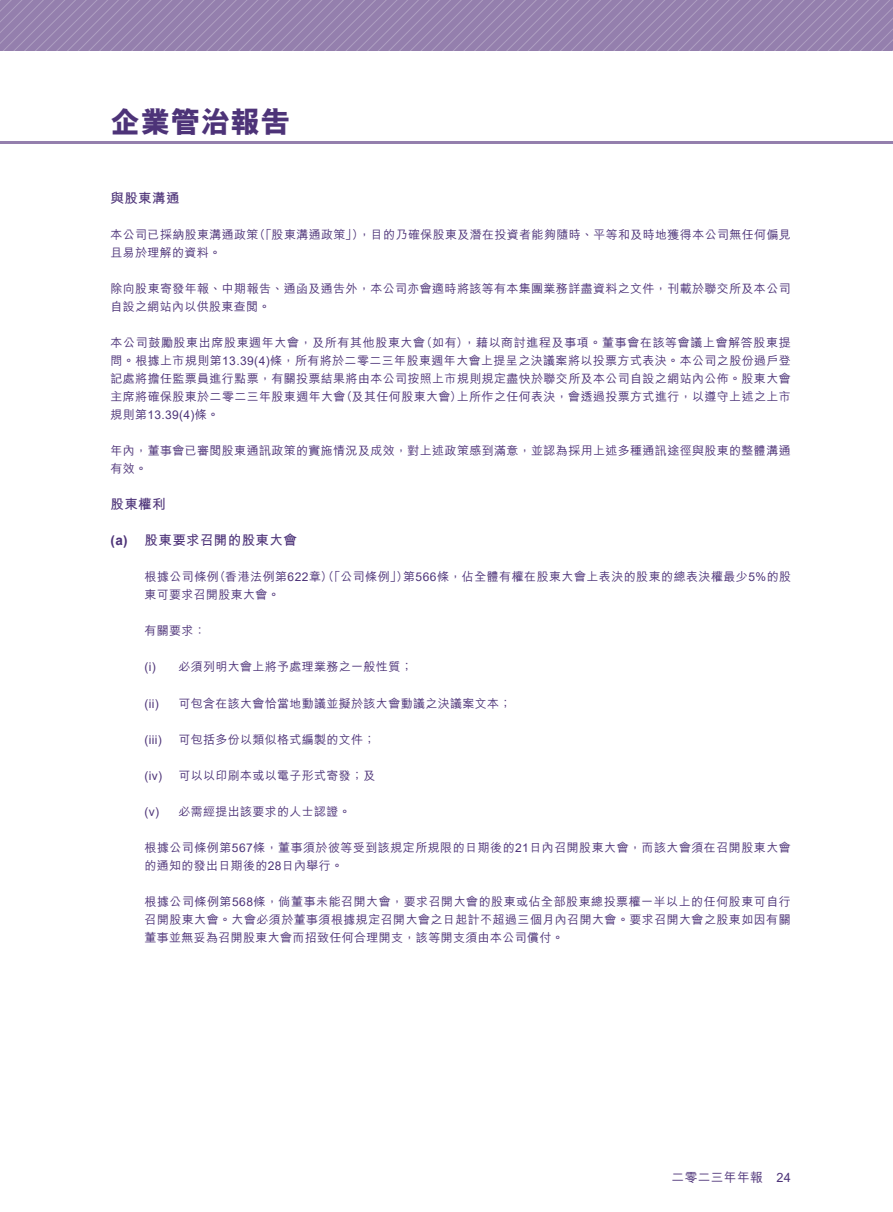
<style>
.page{position:relative;width:893px;height:1212px;background:#fff}
.page>*{position:absolute;margin:0;border:0;box-sizing:border-box;transform-origin:0 0}
.t1{font:800 30px "M Hei HK";color:#4d3378}
.t2{font:700 13.5px "M Hei HK";letter-spacing:.03em;color:#4d3378}
.t3{font:700 13.5px "Arial";color:#4d3378}
.t4{font:500 12.75px "M Hei HK";letter-spacing:.03em;color:#4d3378}
.t5{font:12.75px "Arial";color:#4d3378}
.t6{font:500 12px/18px "M Hei HK";letter-spacing:.03em;color:#4d3378}
.t7{font:500 12px "M Hei HK";letter-spacing:.05em;color:#4d3378}
.t8{font:12px "Arial";letter-spacing:.03em;color:#4d3378}
.s1{font-family:"Arial";font-weight:400}
.s2{font-family:"M Hei HK";font-weight:500}
</style>
<div class="page">
<hr style="left:0;top:141px;width:893px;height:2px;background:#947fad">
<svg style="left:0;top:0;width:893px;height:51px;background:#9783af"></svg>
<h1 class="t1" style="left:111px;top:102px;width:182px">企業管治報告</h1>
<p class="t2" style="left:111px;top:189px;width:71px">與股東溝通</p>
<p class="t6" style="left:111px;top:225px;width:149px">本公司已採納股東溝通政策且易於理解的資料。</p>
<p class="t6" style="left:111px;top:279px;width:682px">除向股東寄發年報、中期報告、通函及通告外，本公司亦會適時將該等有本集團業務詳盡資料之文件，刊載於聯交所及本公司自設之網站內以供股東查閱。</p>
<p class="t7" style="left:420px;top:334px;width:372px">（如有，） 藉以商討進程及事項。董事會在該等會議上會解答股東提</p>
<p class="t6" style="left:359px;top:225px;width:434px">，目的乃確保股東及潛在投資者能夠隨時、平等和及時地獲得本公司無任何偏見</p>
<p class="t6" style="left:253px;top:225px;width:112px">（「股東溝通政策」）</p>
<p class="t7" style="left:111px;top:334px;width:316px">本公司鼓勵股東出席股東週年大會，及所有其他股東大會</p>
<p class="t6" style="left:111px;top:351px;width:682px">問。根據上市規則第<span class="s1">13.39</span> 條<span class="s1">)4(</span> ，所有將於二零二三年股東週年大會上提呈之決議案將以投票方式表決。本公司之股份過戶登</p>
<p class="t6" style="left:111px;top:369px;width:682px">記處將擔任監票員進行點票，有關投票結果將由本公司按照上市規則規定盡快於聯交所及本公司自設之網站內公佈。股東大會</p>
<p class="t6" style="left:457px;top:387px;width:335px">上所作之任何表決，會透過投票方式進行，以遵守上述之上市</p>
<p class="t6" style="left:111px;top:387px;width:236px">主席將確保股東於二零二三年股東週年大會</p>
<p class="t8" style="left:111px;top:407px;width:110px"><span class="s2">規則第</span>13.39 <span class="s2">條</span>)4( <span class="s2">。</span></p>
<p class="t6" style="left:111px;top:441px;width:682px">年內，董事會已審閱股東通訊政策的實施情況及成效，對上述政策感到滿意，並認為採用上述多種通訊途徑與股東的整體溝通有效。</p>
<p class="t2" style="left:111px;top:495px;width:57px">股東權利</p>
<p class="t2" style="left:145px;top:531px;width:154px">股東要求召開的股東大會</p>
<p class="t6" style="left:340px;top:387px;width:123px">（及其任何股東大會）</p>
<p class="t3" style="left:111px;top:531px;width:19px">a( )</p>
<p class="t6" style="left:403px;top:567px;width:389px">第<span class="s1">566</span>條，佔全體有權在股東大會上表決的股東的總表決權最少<span class="s1">5%</span>的股</p>
<p class="t6" style="left:214px;top:567px;width:196px">（香港法例第<span class="s1">622</span>章）（「公司條例」）</p>
<p class="t6" style="left:145px;top:567px;width:137px">根據公司條例<br>東可要求召開股東大會。</p>
<p class="t6" style="left:145px;top:621px;width:63px">有關要求：</p>
<p class="t6" style="left:179px;top:657px;width:236px">必須列明大會上將予處理業務之一般性質;</p>
<p class="t8" style="left:145px;top:659px;width:13px">i( )</p>
<p class="t8" style="left:145px;top:695px;width:16px">(ii)</p>
<p class="t6" style="left:179px;top:693px;width:334px">可包含在該大會恰當地動議並擬於該大會動議之決議案文本;</p>
<p class="t8" style="left:145px;top:731px;width:19px">(iii)</p>
<p class="t6" style="left:179px;top:729px;width:199px">可包括多份以類似格式編製的文件;</p>
<p class="t8" style="left:145px;top:767px;width:19px">(iv)</p>
<p class="t6" style="left:179px;top:765px;width:199px">可以以印刷本或以電子形式寄發；及</p>
<p class="t6" style="left:179px;top:801px;width:174px">必需經提出該要求的人士認證。</p>
<p class="t8" style="left:145px;top:803px;width:16px">v( )</p>
<p class="t6" style="left:145px;top:837px;width:648px">根據公司條例第<span class="s1">567</span>條，董事須於彼等受到該規定所規限的日期後的<span class="s1">21</span>日內召開股東大會，而該大會須在召開股東大會的通知的發出日期後的<span class="s1">28</span>日內舉行。</p>
<p class="t6" style="left:145px;top:891px;width:648px;text-align:justify">根據公司條例第<span class="s1">568</span>條，倘董事未能召開大會，要求召開大會的股東或佔全部股東總投票權一半以上的任何股東可自行召開股東大會。大會必須於董事須根據規定召開大會之日起計不超過三個月內召開大會。要求召開大會之股東如因有關董事並無妥為召開股東大會而招致任何合理開支，該等開支須由本公司償付。</p>
<p class="t4" style="left:671px;top:1167px;width:93px">二零二三年年報</p>
<p class="t5" style="left:776px;top:1168px;width:16px">24</p>
</div>
